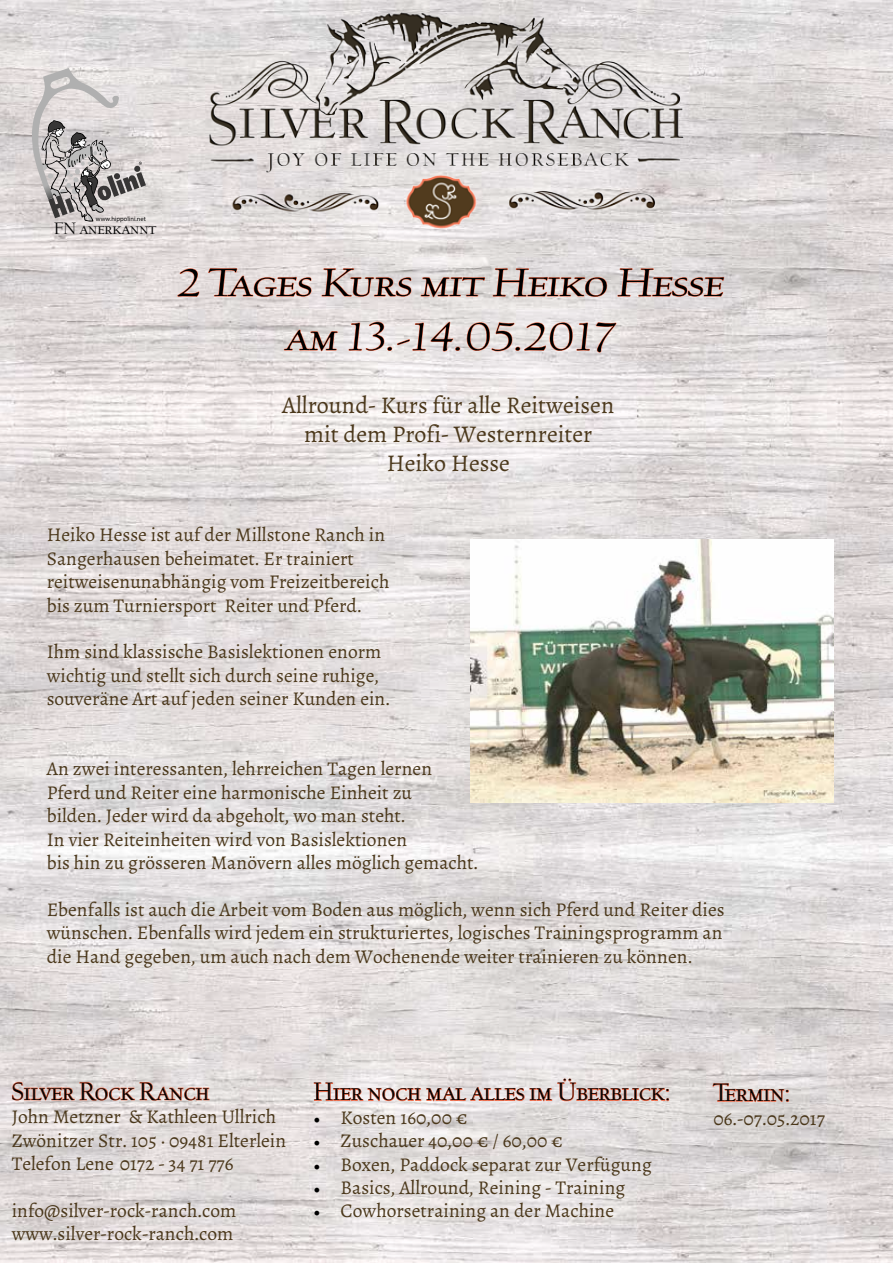
<style>
.page{position:relative;width:893px;height:1263px;background:#fff}
.page>*{position:absolute;margin:0;border:0;box-sizing:border-box;transform-origin:0 0}
.t1{font:45px/54px "University OSSC";color:#000;text-align:center;scale:1.15 1}
.t2{font:28.65px "University OSSC";color:#000}
.t3{font:24px/28.8px "Alegreya";color:#4b381b;text-align:center}
.t4{font:19.5px/23.4px "Alegreya";color:#4b381b}
.t5{font:18.75px "University OSSC";color:#000}
.t6{font:6.45px "Myriad Pro";color:#000}
.s1{font-family:"Minion Pro";font-size:18px;color:#000}
</style>
<div class="page">
<img style="left:0;top:0;width:893px;height:1263px">
<img style="left:96px;top:0;width:689px;height:307px">
<svg style="left:12px;top:1081px;width:198px;height:20px;background:#e1bab1"></svg>
<svg style="left:313px;top:1078px;width:356px;height:23px;background:#e6c5be"></svg>
<svg style="left:712px;top:1083px;width:77px;height:19px"></svg>
<svg style="left:32px;top:68px;width:114px;height:154px;background:#c1bdbd"></svg>
<svg style="left:177px;top:268px;width:23px;height:29px"></svg>
<svg style="left:208px;top:256px;width:516px;height:107px;background:#e2d3d0"></svg>
<img style="left:470px;top:540px;width:363px;height:262px">
<p class="t6" style="left:96px;top:215px;width:51px">www.hippolini.net</p>
<p class="t5" style="left:54px;top:219px;width:104px">FN anerkannt</p>
<h1 class="t1" style="left:176px;top:257px;width:481px">2 Tages Kurs mit Heiko Hesse am 13.-14.05.2017</h1>
<p class="t3" style="left:282px;top:391px;width:334px">Allround- Kurs für alle Reitweisen mit dem Profi- Westernreiter<br>Heiko Hesse</p>
<p class="t4" style="left:47px;top:523px;width:344px">Heiko Hesse ist auf der Millstone Ranch in Sangerhausen beheimatet. Er trainiert reitweisenunabhängig vom Freizeitbereich bis zum Turniersport Reiter und Pferd.</p>
<p class="t4" style="left:47px;top:640px;width:345px">Ihm sind klassische Basislektionen enorm wichtig und stellt sich durch seine ruhige, souveräne Art auf jeden seiner Kunden ein.</p>
<p class="t4" style="left:47px;top:757px;width:433px">An zwei interessanten, lehrreichen Tagen lernen Pferd und Reiter eine harmonische Einheit zu<br>bilden. Jeder wird da abgeholt, wo man steht.<br>In vier Reiteinheiten wird von Basislektionen<br>bis hin zu grösseren Manövern alles möglich gemacht.</p>
<p class="t4" style="left:47px;top:898px;width:679px;text-align:justify">Ebenfalls ist auch die Arbeit vom Boden aus möglich, wenn sich Pferd und Reiter dies wünschen. Ebenfalls wird jedem ein strukturiertes, logisches Trainingsprogramm an die Hand gegeben, um auch nach dem Wochenende weiter trainieren zu können.</p>
<h2 class="t2" style="left:12px;top:1077px;width:199px">Silver Rock Ranch</h2>
<p class="t4" style="left:12px;top:1105px;width:276px">John Metzner &amp; Kathleen Ullrich<br>Zwönitzer Str. 105 · 09481 Elterlein<br>Telefon Lene 0172 - 34 71 776</p>
<p class="t4" style="left:12px;top:1199px;width:226px">info@silver-rock-ranch.com www.silver-rock-ranch.com</p>
<h2 class="t2" style="left:314px;top:1078px;width:358px">Hier noch mal alles im Überblick:</h2>
<p class="t4" style="left:314px;top:1106px;width:155px"><span class="s1">•</span> Kosten 160,00 €</p>
<p class="t4" style="left:314px;top:1129px;width:251px"><span class="s1">•</span> Zuschauer 40,00 € / 60,00 €</p>
<p class="t4" style="left:314px;top:1152px;width:340px"><span class="s1">•</span> Boxen, Paddock separat zur Verfügung</p>
<p class="t4" style="left:314px;top:1176px;width:313px"><span class="s1">•</span> Basics, Allround, Reining - Training</p>
<p class="t4" style="left:314px;top:1199px;width:302px"><span class="s1">•</span> Cowhorsetraining an der Machine</p>
<h2 class="t2" style="left:713px;top:1079px;width:79px">Termin:</h2>
<p class="t4" style="left:713px;top:1106px;width:113px">06.-07.05.2017</p>
</div>
